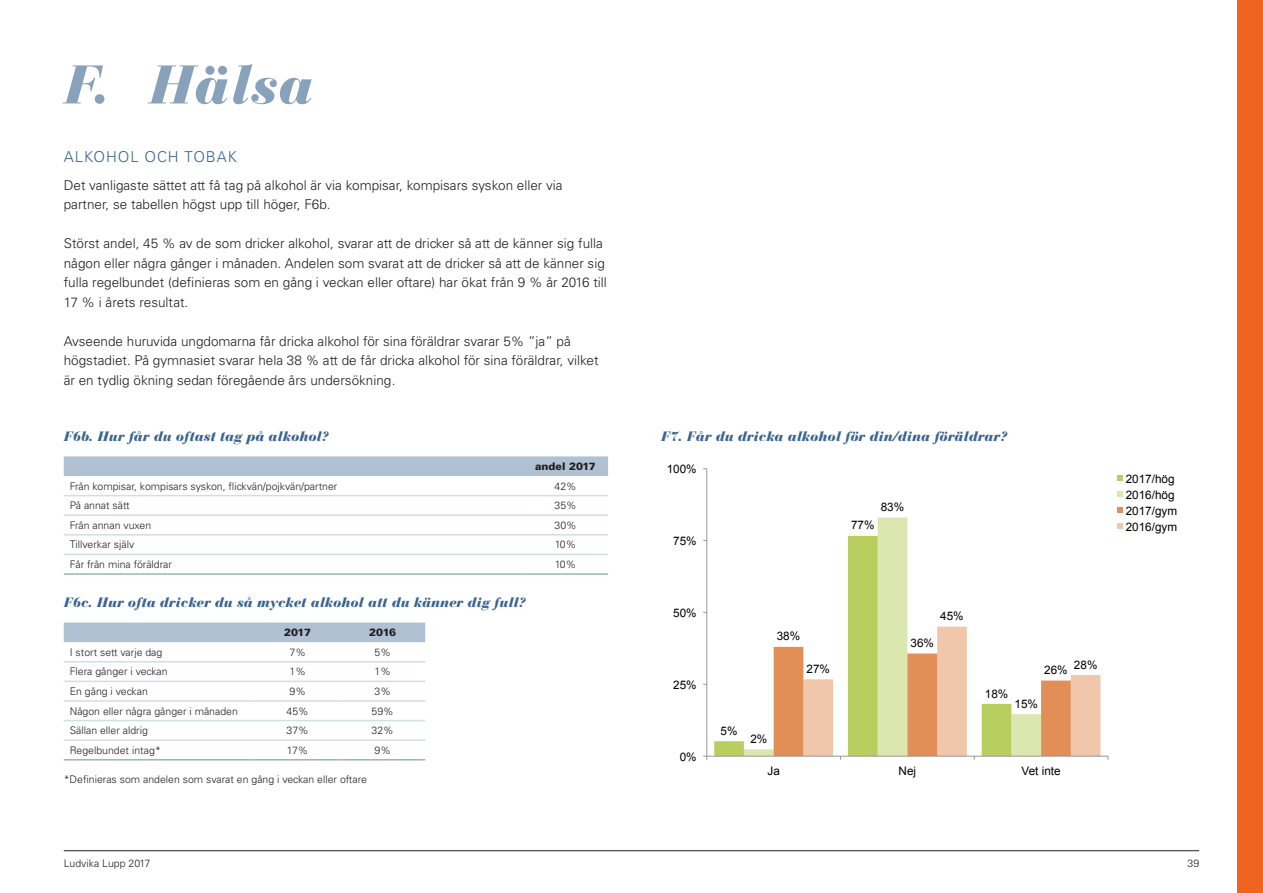
<style>
.page{position:relative;width:1263px;height:893px;background:#fff}
.page>*{position:absolute;margin:0;border:0;box-sizing:border-box;transform-origin:0 0}
.kapitelrubrik_ej_ToC{font:italic 900 54px "Bauer Bodoni Std";color:#89a2bc}
.underrubrik{font:300 15px "Univers LT Std";letter-spacing:.06em;color:#3a6490}
.brödtext{font:300 13.5px/19.5px "Univers LT Std";color:#231f20}
.figur_tabell{font:italic 900 13.5px "Bauer Bodoni Std";color:#3a6490}
.t1{font:11.7px/16.2px "Arial";color:#000}
.Tabelltext_V{font:300 10.5px "Univers LT Std";color:#231f20}
.sidfot{font:300 10.5px "Univers LT Std";color:#231f20}
.Tabelltext_C{font:300 10.5px "Univers LT Std";color:#231f20}
.Tabellrubrik_C{font:900 10.5px "Univers LT Std";color:#231f20}
</style>
<div class="page">
<hr style="left:64px;top:850px;width:1135px;height:1px;background:#231f20">
<div style="left:1237px;top:0;width:26px;height:893px;background:#f06422"></div>
<div style="left:64px;top:456px;width:544px;height:20px;background:#b0c1d3"></div>
<hr style="left:64px;top:495px;width:459px;height:1px;background:#d0dee6">
<hr style="left:523px;top:495px;width:85px;height:1px;background:#d0dee6">
<hr style="left:64px;top:514px;width:459px;height:2px;background:#d0dee6">
<hr style="left:523px;top:514px;width:85px;height:2px;background:#d0dee6">
<hr style="left:64px;top:534px;width:459px;height:2px;background:#d0dee6">
<hr style="left:523px;top:534px;width:85px;height:2px;background:#d0dee6">
<hr style="left:64px;top:554px;width:459px;height:1px;background:#d0dee6">
<hr style="left:523px;top:554px;width:85px;height:1px;background:#d0dee6">
<hr style="left:64px;top:573px;width:459px;height:2px;background:#97b5c4">
<hr style="left:523px;top:573px;width:85px;height:2px;background:#97b5c4">
<div style="left:64px;top:623px;width:361px;height:19px;background:#b0c1d3"></div>
<hr style="left:64px;top:661px;width:191px;height:1px;background:#d0dee6">
<hr style="left:64px;top:681px;width:191px;height:1px;background:#d0dee6">
<hr style="left:64px;top:700px;width:191px;height:2px;background:#d0dee6">
<hr style="left:64px;top:720px;width:191px;height:1px;background:#d0dee6">
<hr style="left:64px;top:739px;width:191px;height:2px;background:#d0dee6">
<hr style="left:64px;top:759px;width:191px;height:1px;background:#97b5c4">
<hr style="left:255px;top:700px;width:85px;height:2px;background:#d0dee6">
<hr style="left:340px;top:700px;width:85px;height:2px;background:#d0dee6">
<hr style="left:255px;top:720px;width:85px;height:1px;background:#d0dee6">
<hr style="left:340px;top:720px;width:85px;height:1px;background:#d0dee6">
<hr style="left:255px;top:739px;width:85px;height:2px;background:#d0dee6">
<hr style="left:340px;top:739px;width:85px;height:2px;background:#d0dee6">
<hr style="left:255px;top:759px;width:85px;height:1px;background:#97b5c4">
<hr style="left:340px;top:759px;width:85px;height:1px;background:#97b5c4">
<hr style="left:255px;top:661px;width:85px;height:1px;background:#d0dee6">
<hr style="left:340px;top:661px;width:85px;height:1px;background:#d0dee6">
<hr style="left:255px;top:681px;width:85px;height:1px;background:#d0dee6">
<hr style="left:340px;top:681px;width:85px;height:1px;background:#d0dee6">
<svg style="left:714px;top:741px;width:30px;height:15px"></svg>
<svg style="left:744px;top:517px;width:223px;height:239px"></svg>
<hr style="left:706px;top:469px;width:1px;height:287px;background:#979797">
<hr style="left:707px;top:756px;width:401px;height:1px;background:#979797">
<svg style="left:774px;top:627px;width:326px;height:133px"></svg>
<svg style="left:1117px;top:475px;width:6px;height:5px"></svg>
<svg style="left:1117px;top:491px;width:6px;height:6px"></svg>
<svg style="left:1117px;top:507px;width:6px;height:6px"></svg>
<svg style="left:1117px;top:523px;width:6px;height:6px"></svg>
<p class="kapitelrubrik_ej_ToC" style="left:64px;top:52px;width:252px">F. Hälsa</p>
<p class="underrubrik" style="left:64px;top:147px;width:175px">ALKOHOL OCH TOBAK</p>
<p class="brödtext" style="left:64px;top:175px;width:500px">Det vanligaste sättet att få tag på alkohol är via kompisar, kompisars syskon eller via partner, se tabellen högst upp till höger, F6b.</p>
<p class="brödtext" style="left:64px;top:234px;width:545px">Störst andel, 45 % av de som dricker alkohol, svarar att de dricker så att de känner sig fulla någon eller några gånger i månaden. Andelen som svarat att de dricker så att de känner sig fulla regelbundet (definieras som en gång i veckan eller oftare) har ökat från 9 % år 2016 till 17 % i årets resultat.</p>
<p class="brödtext" style="left:64px;top:331px;width:536px">Avseende huruvida ungdomarna får dricka alkohol för sina föräldrar svarar 5% ”ja” på högstadiet. På gymnasiet svarar hela 38 % att de får dricka alkohol för sina föräldrar, vilket är en tydlig ökning sedan föregående års undersökning.</p>
<p class="figur_tabell" style="left:64px;top:428px;width:267px">F6b. Hur får du oftast tag på alkohol?</p>
<p class="Tabellrubrik_C" style="left:535px;top:460px;width:62px">andel 2017</p>
<p class="Tabelltext_V" style="left:70px;top:480px;width:269px">Från kompisar, kompisars syskon, flickvän/pojkvän/partner</p>
<p class="Tabelltext_C" style="left:554px;top:480px;width:24px">42%</p>
<p class="Tabelltext_V" style="left:70px;top:499px;width:61px">På annat sätt</p>
<p class="Tabelltext_C" style="left:554px;top:499px;width:24px">35%</p>
<p class="Tabelltext_V" style="left:70px;top:519px;width:83px">Från annan vuxen</p>
<p class="Tabelltext_C" style="left:554px;top:519px;width:24px">30%</p>
<p class="Tabelltext_V" style="left:70px;top:538px;width:66px">Tillverkar själv</p>
<p class="Tabelltext_C" style="left:555px;top:538px;width:23px">10%</p>
<p class="Tabelltext_V" style="left:70px;top:558px;width:104px">Får från mina föräldrar</p>
<p class="Tabelltext_C" style="left:555px;top:558px;width:23px">10%</p>
<p class="figur_tabell" style="left:64px;top:594px;width:464px">F6c. Hur ofta dricker du så mycket alkohol att du känner dig full?</p>
<p class="Tabellrubrik_C" style="left:284px;top:626px;width:28px">2017</p>
<p class="Tabellrubrik_C" style="left:369px;top:626px;width:28px">2016</p>
<p class="Tabelltext_V" style="left:70px;top:646px;width:94px">I stort sett varje dag</p>
<p class="Tabelltext_C" style="left:289px;top:646px;width:18px">7%</p>
<p class="Tabelltext_C" style="left:375px;top:646px;width:18px">5%</p>
<p class="Tabelltext_V" style="left:70px;top:665px;width:99px">Flera gånger i veckan</p>
<p class="Tabelltext_C" style="left:289px;top:665px;width:18px">1%</p>
<p class="Tabelltext_C" style="left:375px;top:665px;width:18px">1%</p>
<p class="Tabelltext_V" style="left:70px;top:685px;width:80px">En gång i veckan</p>
<p class="Tabelltext_C" style="left:289px;top:685px;width:18px">9%</p>
<p class="Tabelltext_C" style="left:375px;top:685px;width:18px">3%</p>
<p class="Tabelltext_V" style="left:70px;top:704px;width:170px">Någon eller några gånger i månaden</p>
<p class="Tabelltext_C" style="left:287px;top:704px;width:24px">45%</p>
<p class="Tabelltext_C" style="left:372px;top:704px;width:24px">59%</p>
<p class="Tabelltext_V" style="left:70px;top:724px;width:80px">Sällan eller aldrig</p>
<p class="Tabelltext_C" style="left:287px;top:724px;width:24px">37%</p>
<p class="Tabelltext_C" style="left:372px;top:724px;width:24px">32%</p>
<p class="Tabelltext_V" style="left:70px;top:744px;width:93px">Regelbundet intag*</p>
<p class="Tabelltext_C" style="left:287px;top:744px;width:23px">17%</p>
<p class="Tabelltext_C" style="left:375px;top:744px;width:18px">9%</p>
<p class="sidfot" style="left:64px;top:773px;width:305px">*Definieras som andelen som svarat en gång i veckan eller oftare</p>
<p class="figur_tabell" style="left:661px;top:428px;width:348px">F7. Får du dricka alkohol för din/dina föräldrar?</p>
<p class="t1" style="left:667px;top:461px;width:31px">100%</p>
<p class="t1" style="left:673px;top:533px;width:25px">75%</p>
<p class="t1" style="left:881px;top:499px;width:25px">83%</p>
<p class="t1" style="left:851px;top:517px;width:25px">77%</p>
<p class="t1" style="left:673px;top:605px;width:25px">50%</p>
<p class="t1" style="left:673px;top:677px;width:25px">25%</p>
<p class="t1" style="left:680px;top:749px;width:18px">0%</p>
<p class="t1" style="left:721px;top:723px;width:18px">5%</p>
<p class="t1" style="left:777px;top:628px;width:25px">38%</p>
<p class="t1" style="left:940px;top:608px;width:25px">45%</p>
<p class="t1" style="left:910px;top:635px;width:25px">36%</p>
<p class="t1" style="left:1074px;top:657px;width:25px">28%</p>
<p class="t1" style="left:806px;top:661px;width:25px">27%</p>
<p class="t1" style="left:1044px;top:662px;width:25px">26%</p>
<p class="t1" style="left:750px;top:731px;width:18px">2%</p>
<p class="t1" style="left:985px;top:685px;width:25px">18%</p>
<p class="t1" style="left:1014px;top:696px;width:25px">15%</p>
<p class="t1" style="left:767px;top:763px;width:14px">Ja</p>
<p class="t1" style="left:898px;top:763px;width:19px">Nej</p>
<p class="t1" style="left:1021px;top:763px;width:41px">Vet inte</p>
<p class="t1" style="left:1126px;top:471px;width:53px">2017/hög<br>2016/hög<br>2017/gym<br>2016/gym</p>
<p class="sidfot" style="left:64px;top:857px;width:88px">Ludvika Lupp 2017</p>
<p class="sidfot" style="left:1187px;top:857px;width:13px">39</p>
</div>
